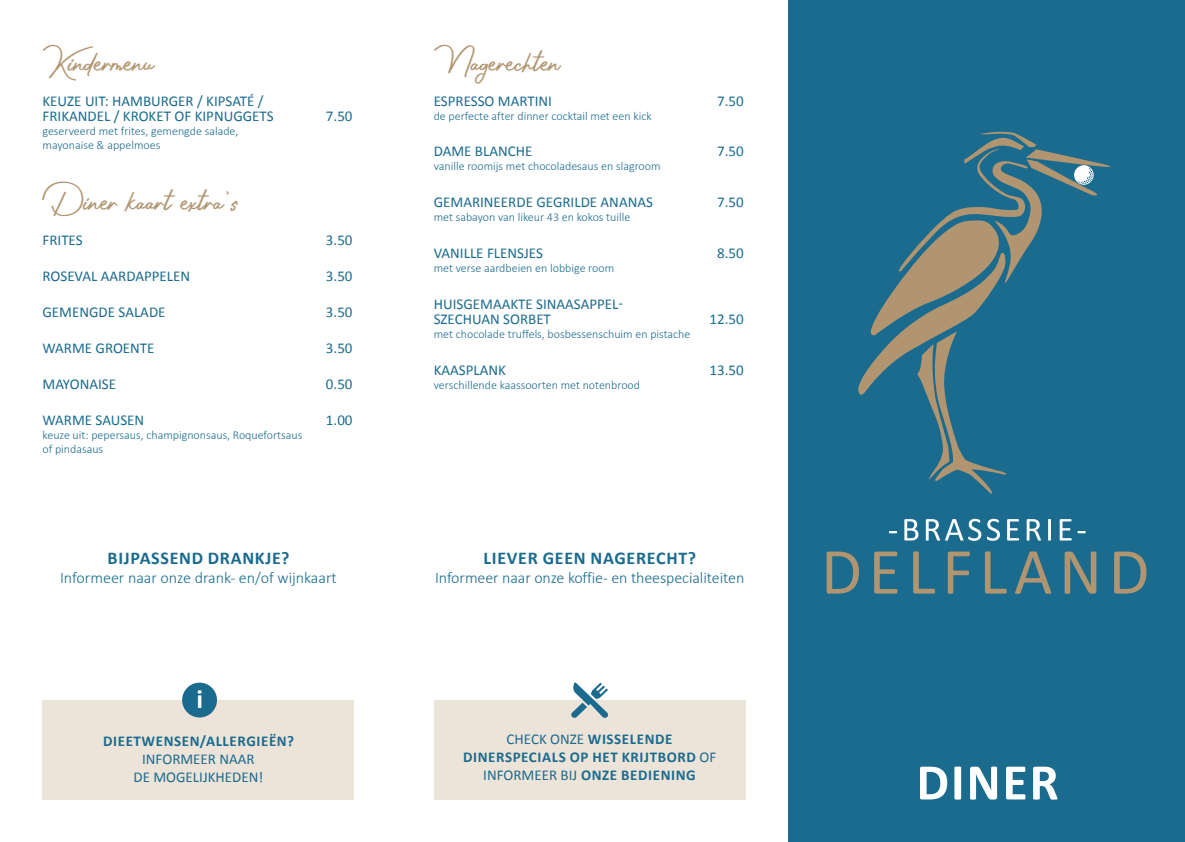
<style>
.page{position:relative;width:1185px;height:842px;background:#fff}
.page>*{position:absolute;margin:0;border:0;box-sizing:border-box;transform-origin:0 0}
.t1{font:700 51.9px "Calibri";letter-spacing:.035em;color:#fff}
.t2{font:36px "Sun Deep";color:#b19570}
.t3{font:700 27.1px "Calibri";color:#fff}
.t4{font:700 18px "Calibri";letter-spacing:.04em;color:#1a6b8e}
.t5{font:300 16px "Calibri";letter-spacing:-.005em;color:#1a6b8e}
.t6{font:15px "Calibri";color:#1a6b8e}
.t7{font:700 15px "Calibri";letter-spacing:.04em;color:#1a6b8e}
.t8{font:300 12px "Calibri";color:#1a6b8e}
.s1{font-weight:400}
</style>
<div class="page">
<div style="left:788px;top:0;width:397px;height:842px;background:#1a6b8e"></div>
<div style="left:43px;top:700px;width:311px;height:99px;background:#ece4d9"></div>
<div style="left:182px;top:683px;width:35px;height:34px;background:#1a6b8e;border-radius:50%"></div>
<svg style="left:858px;top:132px;width:253px;height:362px"></svg>
<svg style="left:827px;top:551px;width:32px;height:43px"></svg>
<svg style="left:874px;top:551px;width:23px;height:43px"></svg>
<svg style="left:913px;top:551px;width:22px;height:43px"></svg>
<svg style="left:948px;top:551px;width:22px;height:43px"></svg>
<svg style="left:985px;top:551px;width:22px;height:43px"></svg>
<svg style="left:1015px;top:551px;width:36px;height:43px"></svg>
<svg style="left:1065px;top:551px;width:31px;height:43px"></svg>
<svg style="left:1114px;top:551px;width:32px;height:43px"></svg>
<svg style="left:889px;top:531px;width:8px;height:2px"></svg>
<svg style="left:904px;top:519px;width:14px;height:21px"></svg>
<svg style="left:926px;top:519px;width:55px;height:22px"></svg>
<svg style="left:987px;top:519px;width:13px;height:22px"></svg>
<svg style="left:1007px;top:519px;width:12px;height:21px"></svg>
<svg style="left:1027px;top:519px;width:14px;height:22px"></svg>
<svg style="left:1048px;top:519px;width:3px;height:22px"></svg>
<svg style="left:1060px;top:519px;width:11px;height:21px"></svg>
<svg style="left:1077px;top:531px;width:9px;height:2px"></svg>
<div style="left:434px;top:700px;width:312px;height:99px;background:#ece4d9"></div>
<svg style="left:571px;top:683px;width:37px;height:35px"></svg>
<p class="t2" style="left:43px;top:36px;width:112px">Kindermenu</p>
<p class="t6" style="left:43px;top:91px;width:223px">KEUZE UIT: HAMBURGER / KIPSATÉ /</p>
<p class="t6" style="left:43px;top:106px;width:233px">FRIKANDEL / KROKET OF KIPNUGGETS</p>
<p class="t6" style="left:326px;top:106px;width:28px">7.50</p>
<p class="t8" style="left:43px;top:123px;width:197px">geserveerd met frites, gemengde salade,</p>
<p class="t8" style="left:43px;top:137px;width:119px">mayonaise &amp; appelmoes</p>
<p class="t2" style="left:43px;top:175px;width:197px">Diner kaart extra’s</p>
<p class="t6" style="left:43px;top:231px;width:42px">FRITES</p>
<p class="t6" style="left:326px;top:231px;width:28px">3.50</p>
<p class="t6" style="left:43px;top:267px;width:149px">ROSEVAL AARDAPPELEN</p>
<p class="t6" style="left:326px;top:267px;width:28px">3.50</p>
<p class="t6" style="left:43px;top:303px;width:125px">GEMENGDE SALADE</p>
<p class="t6" style="left:326px;top:303px;width:28px">3.50</p>
<p class="t6" style="left:43px;top:339px;width:114px">WARME GROENTE</p>
<p class="t6" style="left:326px;top:339px;width:28px">3.50</p>
<p class="t6" style="left:43px;top:375px;width:75px">MAYONAISE</p>
<p class="t6" style="left:326px;top:375px;width:28px">0.50</p>
<p class="t6" style="left:43px;top:411px;width:103px">WARME SAUSEN</p>
<p class="t6" style="left:326px;top:411px;width:28px">1.00</p>
<p class="t8" style="left:43px;top:427px;width:261px">keuze uit: pepersaus, champignonsaus, Roquefortsaus</p>
<p class="t8" style="left:43px;top:441px;width:62px">of pindasaus</p>
<p class="t4" style="left:108px;top:545px;width:183px">BIJPASSEND DRANKJE?</p>
<p class="t5" style="left:60px;top:568px;width:278px">Informeer naar onze drank- en/of wijnkaart</p>
<p class="t3" style="left:196px;top:680px;width:8px">i</p>
<p class="t7" style="left:103px;top:731px;width:192px">DIEETWENSEN/ALLERGIEËN?</p>
<p class="t6" style="left:142px;top:750px;width:114px">INFORMEER NAAR</p>
<p class="t6" style="left:133px;top:768px;width:131px">DE MOGELIJKHEDEN!</p>
<p class="t2" style="left:434px;top:36px;width:127px">Nagerechten</p>
<p class="t6" style="left:434px;top:91px;width:120px">ESPRESSO MARTINI</p>
<p class="t6" style="left:717px;top:91px;width:28px">7.50</p>
<p class="t8" style="left:434px;top:108px;width:219px">de perfecte after dinner cocktail met een kick</p>
<p class="t6" style="left:434px;top:141px;width:100px">DAME BLANCHE</p>
<p class="t6" style="left:717px;top:141px;width:28px">7.50</p>
<p class="t8" style="left:434px;top:158px;width:228px">vanille roomijs met chocoladesaus en slagroom</p>
<p class="t6" style="left:434px;top:192px;width:221px">GEMARINEERDE GEGRILDE ANANAS</p>
<p class="t6" style="left:717px;top:192px;width:28px">7.50</p>
<p class="t8" style="left:434px;top:209px;width:198px">met sabayon van likeur 43 en kokos tuille</p>
<p class="t6" style="left:434px;top:243px;width:111px">VANILLE FLENSJES</p>
<p class="t6" style="left:717px;top:243px;width:28px">8.50</p>
<p class="t8" style="left:434px;top:260px;width:182px">met verse aardbeien en lobbige room</p>
<p class="t6" style="left:434px;top:294px;width:191px">HUISGEMAAKTE SINAASAPPEL-</p>
<p class="t6" style="left:434px;top:309px;width:119px">SZECHUAN SORBET</p>
<p class="t6" style="left:710px;top:309px;width:36px">12.50</p>
<p class="t8" style="left:434px;top:326px;width:258px">met chocolade truffels, bosbessenschuim en pistache</p>
<p class="t6" style="left:434px;top:360px;width:74px">KAASPLANK</p>
<p class="t6" style="left:710px;top:360px;width:36px">13.50</p>
<p class="t8" style="left:434px;top:377px;width:208px">verschillende kaassoorten met notenbrood</p>
<p class="t4" style="left:484px;top:545px;width:214px">LIEVER GEEN NAGERECHT?</p>
<p class="t5" style="left:435px;top:568px;width:311px">Informeer naar onze koffie- en theespecialiteiten</p>
<p class="t7" style="left:506px;top:729px;width:168px"><span class="s1">CHECK ONZE</span> WISSELENDE</p>
<p class="t7" style="left:463px;top:747px;width:255px">DINERSPECIALS OP HET KRIJTBORD <span class="s1">OF</span></p>
<p class="t7" style="left:483px;top:765px;width:214px"><span class="s1">INFORMEER BIJ</span> ONZE BEDIENING</p>
<p class="t1" style="left:916px;top:745px;width:144px">DINER</p>
</div>
